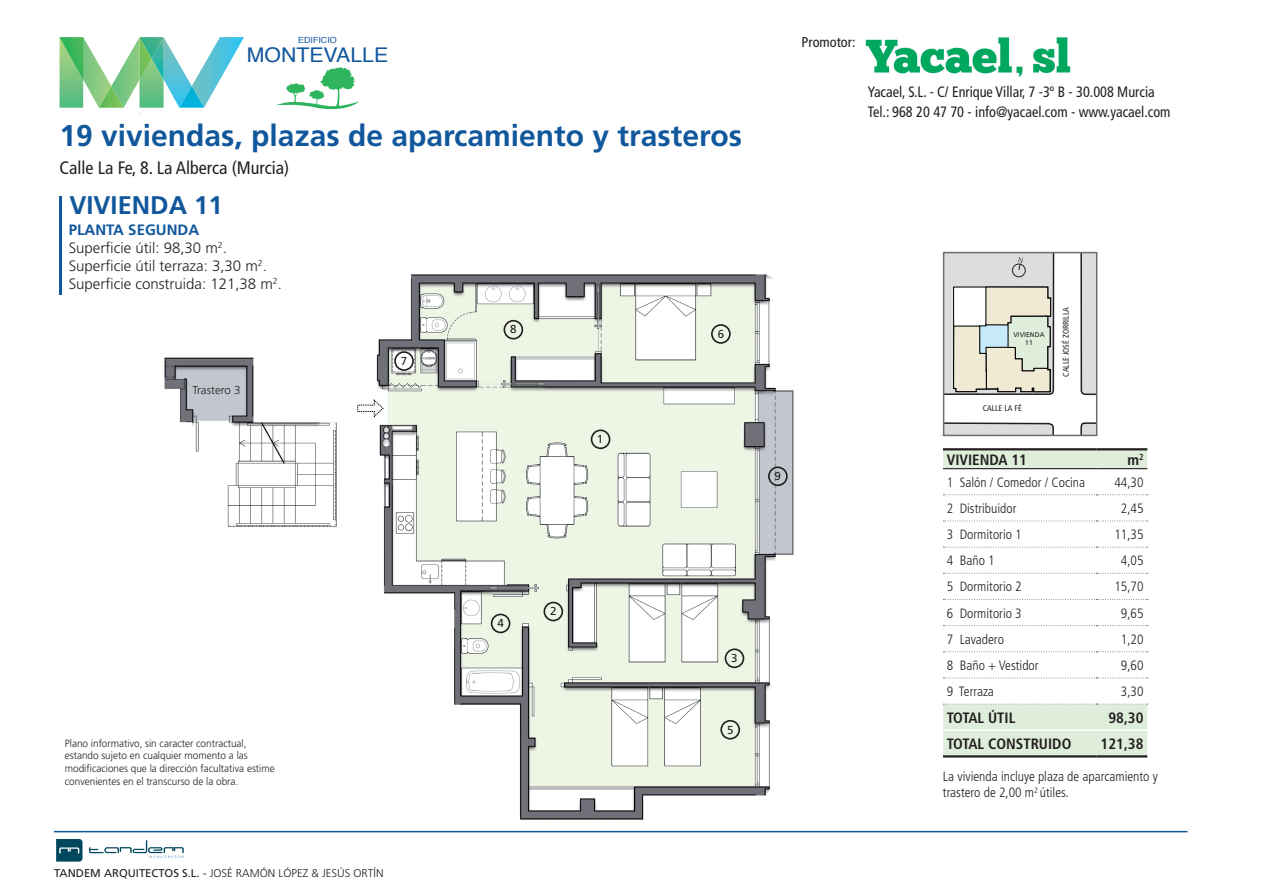
<style>
.page{position:relative;width:1263px;height:893px;background:#fff}
.page>*{position:absolute;margin:0;border:0;box-sizing:border-box;transform-origin:0 0}
.t1{font:700 30px "Frutiger LT Std";color:#10579c}
.t2{font:700 25.5px "Frutiger LT Std";color:#10579c}
.t3{font:20.25px "Helvetica";color:#10579c;scale:1.05 1}
.t4{font:condensed 18px "Frutiger LT Std";color:#231f20}
.t5{font:condensed 15px/20.2px "Frutiger LT Std";color:#231f20;scale:.95 1}
.t6{font:300 15px "Frutiger LT Std";color:#231f20}
.t7{font:700 condensed 15px "Frutiger LT Std";color:#231f20}
.t8{font:700 15px "Frutiger LT Std";color:#10579c}
.t9{font:condensed 14.25px "Frutiger LT Std";color:#231f20}
.t10{font:300 condensed 13.5px/16.2px "Frutiger LT Std";color:#231f20}
.t11{font:11.55px "Frutiger LT Std";color:#231f20}
.t12{font:300 11.55px "Frutiger LT Std";color:#231f20}
.t13{font:300 11.25px "Frutiger LT Std";color:#231f20}
.t14{font:300 10.5px/12.6px "Frutiger LT Std";color:#231f20;scale:.95 1}
.t15{font:8.4px "Helvetica";color:#10579c;scale:1.05 1}
.t16{font:condensed 8.25px "Frutiger LT Std";color:#231f20}
.t17{font:6.75px "Frutiger LT Std";color:#231f20}
.s1{font-weight:400}
.s2{font-style:italic}
</style>
<div class="page">
<svg style="left:276px;top:67px;width:83px;height:43px"></svg>
<svg style="left:60px;top:37px;width:184px;height:71px"></svg>
<img style="left:179px;top:86px;width:25px;height:22px">
<img style="left:865px;top:37px;width:206px;height:40px">
<hr style="left:54px;top:831px;width:1133px;height:1px;background:#10579c">
<svg style="left:56px;top:839px;width:26px;height:23px"></svg>
<svg style="left:89px;top:840px;width:95px;height:18px"></svg>
<svg style="left:934px;top:757px;width:175px;height:76px"></svg>
<svg style="left:939px;top:251px;width:159px;height:186px"></svg>
<img style="left:164px;top:274px;width:630px;height:546px">
<svg style="left:943px;top:450px;width:204px;height:305px"></svg>
<hr style="left:943px;top:468px;width:153px;height:1px;background:#231f20">
<hr style="left:1096px;top:468px;width:51px;height:1px;background:#231f20">
<hr style="left:943px;top:448px;width:153px;height:2px;background:#231f20">
<hr style="left:1096px;top:448px;width:51px;height:2px;background:#231f20">
<hr style="left:943px;top:755px;width:153px;height:2px;background:#231f20">
<hr style="left:1096px;top:755px;width:51px;height:2px;background:#231f20">
<svg style="left:943px;top:494px;width:205px;height:1px"></svg>
<svg style="left:943px;top:521px;width:205px;height:1px"></svg>
<svg style="left:943px;top:547px;width:205px;height:1px"></svg>
<svg style="left:943px;top:573px;width:205px;height:1px"></svg>
<svg style="left:943px;top:599px;width:205px;height:1px"></svg>
<svg style="left:943px;top:625px;width:205px;height:1px"></svg>
<svg style="left:943px;top:651px;width:205px;height:1px"></svg>
<svg style="left:943px;top:678px;width:205px;height:1px"></svg>
<svg style="left:943px;top:704px;width:205px;height:1px"></svg>
<svg style="left:944px;top:729px;width:203px;height:2px"></svg>
<div style="left:591px;top:429px;width:19px;height:20px;border:2px solid #231f20;border-radius:50%"></div>
<div style="left:543px;top:602px;width:20px;height:19px;border:2px solid #231f20;border-radius:50%"></div>
<div style="left:725px;top:648px;width:19px;height:20px;border:2px solid #231f20;border-radius:50%"></div>
<div style="left:491px;top:614px;width:19px;height:19px;border:2px solid #231f20;border-radius:50%"></div>
<div style="left:394px;top:351px;width:20px;height:20px;border:2px solid #231f20;border-radius:50%"></div>
<div style="left:720px;top:720px;width:20px;height:20px;border:2px solid #231f20;border-radius:50%"></div>
<div style="left:711px;top:324px;width:20px;height:20px;border:2px solid #231f20;border-radius:50%"></div>
<div style="left:503px;top:320px;width:20px;height:19px;border:2px solid #231f20;border-radius:50%"></div>
<div style="left:768px;top:466px;width:20px;height:20px;border:2px solid #231f20;border-radius:50%"></div>
<hr style="left:60px;top:196px;width:2px;height:98px;background:#10579c">
<svg style="left:357px;top:399px;width:26px;height:18px"></svg>
<p class="t15" style="left:298px;top:34px;width:38px">EDIFICIO</p>
<p class="t9" style="left:801px;top:34px;width:55px">Promotor:</p>
<h3 class="t3" style="left:247px;top:40px;width:136px">MONTEVALLE</h3>
<h1 class="t1" style="left:60px;top:118px;width:684px">19 viviendas, plazas de aparcamiento y trasteros</h1>
<h3 class="t4" style="left:60px;top:157px;width:231px">Calle La Fe, 8. La Alberca (Murcia)</h3>
<p class="t2" style="left:70px;top:190px;width:155px">VIVIENDA 11</p>
<p class="t8" style="left:69px;top:221px;width:132px">PLANTA SEGUNDA</p>
<p class="t6" style="left:69px;top:239px;width:160px">Superficie útil: 98,30 m<sup>2</sup>.</p>
<p class="t6" style="left:69px;top:257px;width:200px">Superficie útil terraza: 3,30 m<sup>2</sup>.</p>
<p class="t6" style="left:69px;top:275px;width:215px">Superficie construida: 121,38 m<sup>2</sup>.</p>
<p class="t12" style="left:192px;top:384px;width:50px">Trastero 3</p>
<p class="t14" style="left:65px;top:737px;width:222px">Plano informativo, sin caracter contractual, estando sujeto en cualquier momento a las modificaciones que la dirección facultativa estime convenientes en el transcurso de la obra.</p>
<p class="t11" style="left:401px;top:354px;width:8px">7</p>
<p class="t11" style="left:510px;top:323px;width:8px">8</p>
<p class="t11" style="left:597px;top:432px;width:8px">1</p>
<p class="t11" style="left:497px;top:616px;width:8px">4</p>
<p class="t11" style="left:550px;top:604px;width:8px">2</p>
<p class="t11" style="left:718px;top:327px;width:8px">6</p>
<p class="t11" style="left:775px;top:469px;width:8px">9</p>
<p class="t11" style="left:731px;top:651px;width:8px">3</p>
<p class="t11" style="left:727px;top:723px;width:8px">5</p>
<p class="t5" style="left:868px;top:82px;width:320px">Yacael, S.L. - C/ Enrique Villar, 7 -3º B - 30.008 Murcia<br>Tel.: 968 20 47 70 - info@yacael.com - www.yacael.com</p>
<p class="t17" style="left:1013px;top:331px;width:33px">VIVIENDA</p>
<p class="t17" style="left:1025px;top:339px;width:9px">11</p>
<p class="t16" style="left:983px;top:403px;width:41px">CALLE LA FÉ</p>
<p class="t16" style="left:1061px;top:377px;width:71px;rotate:-90deg">CALLE JOSÉ ZORRILLA</p>
<p class="t7" style="left:947px;top:450px;width:82px">VIVIENDA 11</p>
<p class="t7" style="left:1127px;top:450px;width:18px">m<sup>2</sup></p>
<p class="t10" style="left:947px;top:474px;width:140px">1 Salón / Comedor / Cocina</p>
<p class="t10" style="left:1114px;top:474px;width:31px">44,30</p>
<p class="t10" style="left:947px;top:500px;width:71px">2 Distribuidor</p>
<p class="t10" style="left:1121px;top:500px;width:24px">2,45</p>
<p class="t10" style="left:947px;top:527px;width:77px">3 Dormitorio 1</p>
<p class="t10" style="left:1114px;top:527px;width:31px">11,35</p>
<p class="t10" style="left:947px;top:553px;width:49px">4 Baño 1</p>
<p class="t10" style="left:1121px;top:553px;width:24px">4,05</p>
<p class="t10" style="left:947px;top:579px;width:77px">5 Dormitorio 2</p>
<p class="t10" style="left:1114px;top:579px;width:31px">15,70</p>
<p class="t10" style="left:947px;top:605px;width:77px">6 Dormitorio 3</p>
<p class="t10" style="left:1121px;top:605px;width:24px">9,65</p>
<p class="t10" style="left:947px;top:631px;width:59px">7 Lavadero</p>
<p class="t10" style="left:1121px;top:631px;width:24px">1,20</p>
<p class="t10" style="left:947px;top:657px;width:93px">8 Baño + Vestidor</p>
<p class="t10" style="left:1121px;top:657px;width:24px">9,60</p>
<p class="t10" style="left:947px;top:683px;width:49px">9 Terraza</p>
<p class="t10" style="left:1121px;top:683px;width:24px">3,30</p>
<p class="t7" style="left:947px;top:709px;width:70px">TOTAL ÚTIL</p>
<p class="t7" style="left:1108px;top:709px;width:37px">98,30</p>
<p class="t7" style="left:947px;top:735px;width:126px">TOTAL CONSTRUIDO</p>
<p class="t7" style="left:1101px;top:735px;width:44px">121,38</p>
<p class="t10" style="left:943px;top:768px;width:216px">La vivienda incluye plaza de aparcamiento y trastero de 2,00 m<sup>2</sup> útiles.</p>
<p class="t13" style="left:54px;top:867px;width:331px"><span class="s1">TANDEM ARQUITECTOS S.L.</span> <span class="s2">-</span> JOSÉ RAMÓN LÓPEZ &amp; JESÚS ORTÍN</p>
</div>
